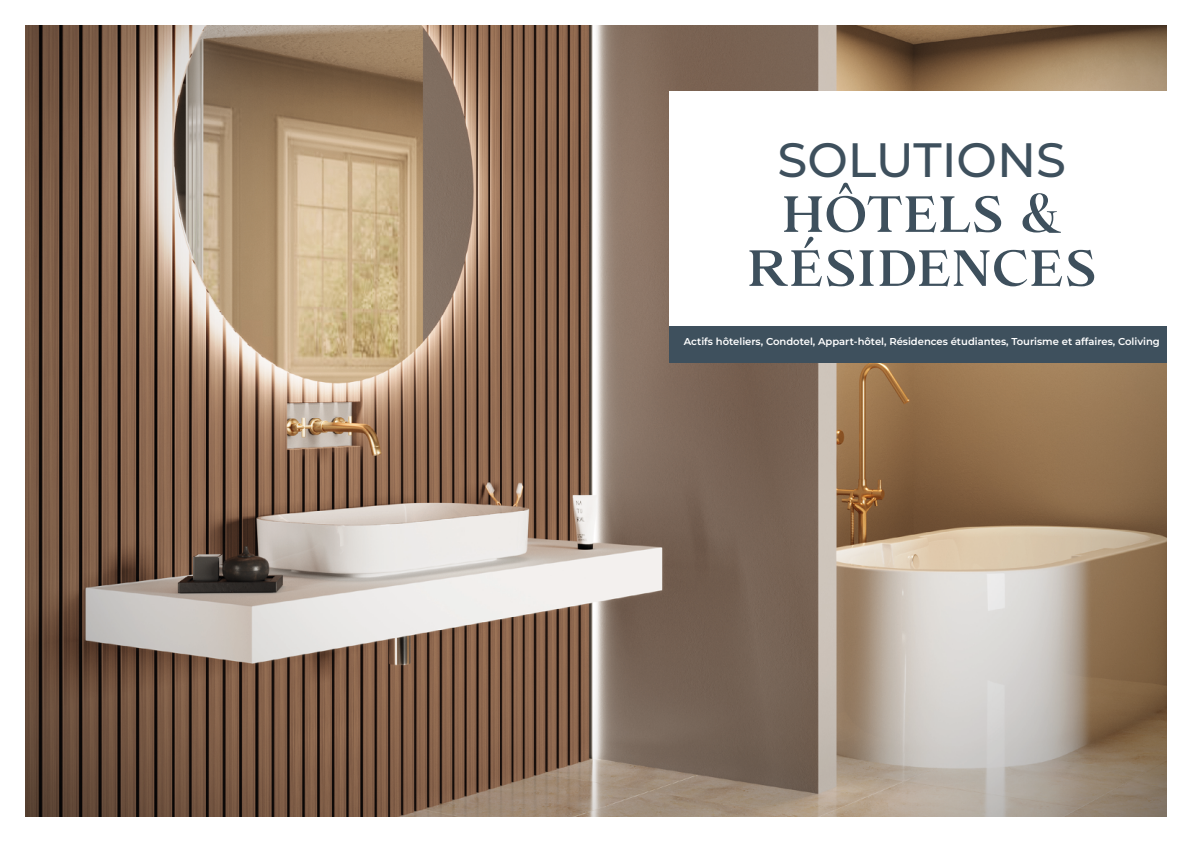
<style>
.page{position:relative;width:1191px;height:842px;background:#fff}
.page>*{position:absolute;margin:0;border:0;box-sizing:border-box;transform-origin:0 0}
.t1{font:500 50.8px/54px "Bosca";letter-spacing:-.02em;color:#3e505d;text-align:center}
.t2{font:500 48.2px "Montserrat";color:#3e505d}
.t3{font:600 10px "Montserrat";color:#fff}
</style>
<div class="page">
<img style="left:25px;top:25px;width:1142px;height:792px">
<div style="left:669px;top:91px;width:505px;height:239px;background:#fff"></div>
<div style="left:669px;top:326px;width:505px;height:37px;background:#3e505d"></div>
<div style="left:1167px;top:0;width:24px;height:842px;background:#fff"></div>
<h2 class="t2" style="left:777px;top:128px;width:290px">SOLUTIONS</h2>
<h1 class="t1" style="left:746px;top:187px;width:353px">HÔTELS &amp;<br>RÉSIDENCES</h1>
<p class="t3" style="left:684px;top:335px;width:477px">Actifs hôteliers, Condotel, Appart-hôtel, Résidences étudiantes, Tourisme et affaires, Coliving</p>
</div>
